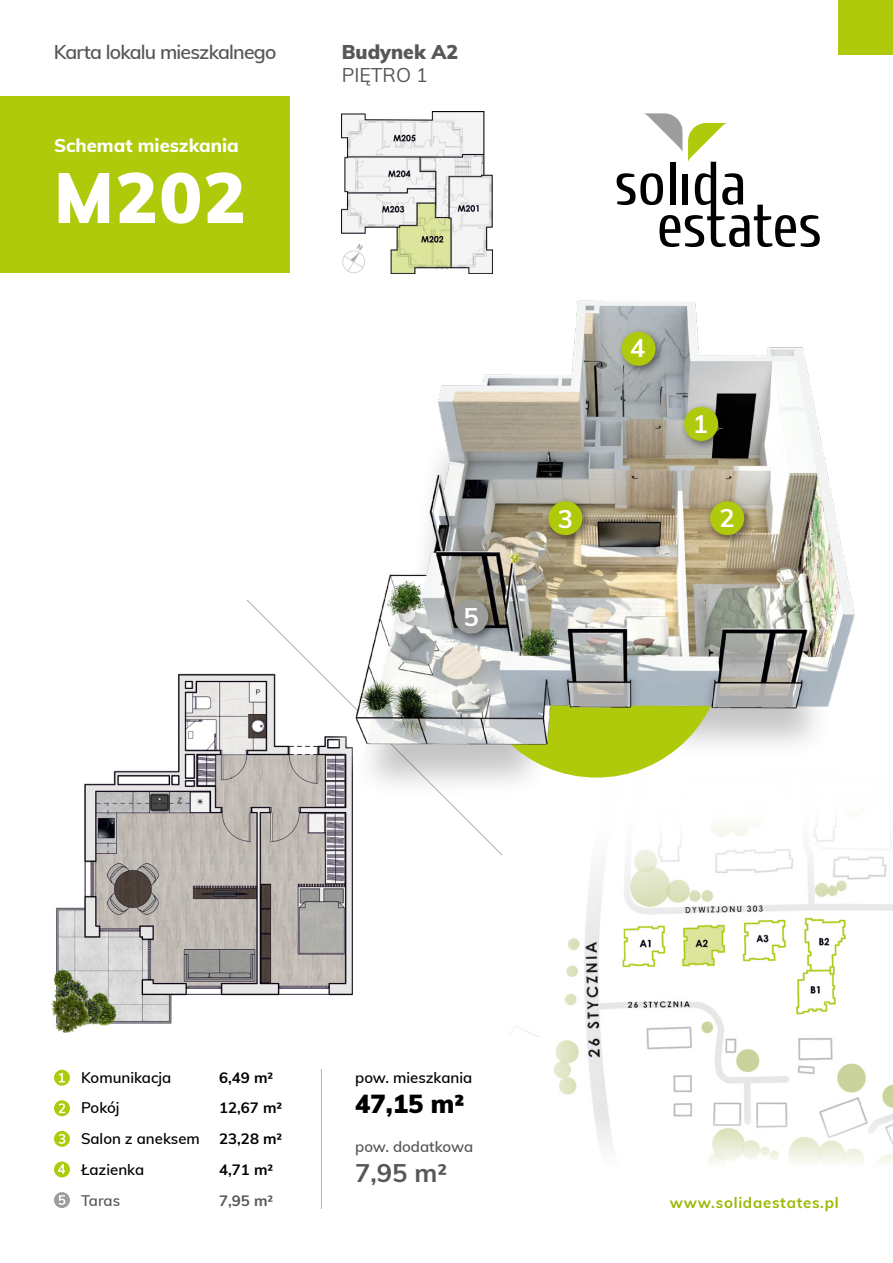
<style>
.page{position:relative;width:893px;height:1263px;background:#fff}
.page>*{position:absolute;margin:0;border:0;box-sizing:border-box;transform-origin:0 0}
.t1{font:900 70.35px "Muli";color:#fff}
.t2{font:900 25.5px "Muli";color:#000}
.t3{font:700 25.5px "Muli";color:#575756}
.t4{font:700 25.5px "Muli";color:#fff}
.t5{font:600 19.5px "Muli";letter-spacing:-.04em;color:#575756}
.t6{font:900 19.5px "Muli";color:#575756}
.t7{font:19.5px "Muli";color:#575756}
.t8{font:800 18.45px "Muli";color:#fff}
.t9{font:600 15px/30.8px "Muli";color:#000}
.t10{font:700 15px/30.8px "Muli";color:#000}
.t11{font:700 15px "Muli";letter-spacing:.05em;color:#9bb800}
.t12{font:600 15px "Muli";color:#575756}
.t13{font:700 15px "Muli";color:#575756}
</style>
<div class="page">
<img style="left:521px;top:815px;width:372px;height:306px">
<svg style="left:246px;top:599px;width:257px;height:257px"></svg>
<img style="left:51px;top:664px;width:302px;height:369px">
<div style="left:351px;top:416px;width:482px;height:383px;background:#000;opacity:.23"></div>
<img style="left:316px;top:300px;width:539px;height:469px">
<svg style="left:54px;top:1070px;width:16px;height:16px"></svg>
<svg style="left:59px;top:1073px;width:6px;height:9px"></svg>
<svg style="left:54px;top:1100px;width:16px;height:16px"></svg>
<svg style="left:59px;top:1103px;width:6px;height:10px"></svg>
<svg style="left:54px;top:1131px;width:16px;height:16px"></svg>
<svg style="left:59px;top:1134px;width:6px;height:10px"></svg>
<svg style="left:54px;top:1161px;width:16px;height:16px"></svg>
<svg style="left:58px;top:1164px;width:7px;height:10px"></svg>
<div style="left:54px;top:1192px;width:16px;height:16px;background:#9d9d9c;border-radius:50%"></div>
<svg style="left:59px;top:1195px;width:6px;height:10px"></svg>
<hr style="left:321px;top:1069px;width:1px;height:140px;background:#b3b2b2">
<div style="left:0;top:96px;width:289px;height:177px;background:#afca0b"></div>
<svg style="left:617px;top:113px;width:203px;height:134px"></svg>
<div style="left:839px;top:0;width:54px;height:54px;background:#afca0b"></div>
<div style="left:679px;top:402px;width:50px;height:50px;background:#000;opacity:.5"></div>
<div style="left:684px;top:407px;width:34px;height:34px;background:#afca0b;border-radius:50%"></div>
<div style="left:616px;top:327px;width:50px;height:49px;background:#000;opacity:.5"></div>
<div style="left:621px;top:332px;width:35px;height:34px;background:#afca0b;border-radius:50%"></div>
<div style="left:705px;top:496px;width:50px;height:50px;background:#000;opacity:.5"></div>
<div style="left:710px;top:501px;width:34px;height:34px;background:#afca0b;border-radius:50%"></div>
<div style="left:543px;top:496px;width:50px;height:50px;background:#000;opacity:.5"></div>
<div style="left:548px;top:501px;width:34px;height:34px;background:#afca0b;border-radius:50%"></div>
<div style="left:449px;top:594px;width:50px;height:50px;background:#000;opacity:.5"></div>
<div style="left:454px;top:600px;width:34px;height:34px;background:#9d9d9c;border-radius:50%"></div>
<img style="left:342px;top:112px;width:150px;height:161px">
<h3 class="t5" style="left:54px;top:38px;width:224px">Karta lokalu mieszkalnego</h3>
<p class="t8" style="left:54px;top:132px;width:186px">Schemat mieszkania</p>
<h1 class="t1" style="left:54px;top:146px;width:193px">M202</h1>
<h3 class="t6" style="left:342px;top:38px;width:118px">Budynek A2</h3>
<h3 class="t7" style="left:342px;top:61px;width:87px">PIĘTRO 1</h3>
<h2 class="t4" style="left:464px;top:598px;width:17px">5</h2>
<h2 class="t4" style="left:630px;top:329px;width:17px">4</h2>
<h2 class="t4" style="left:693px;top:405px;width:17px">1</h2>
<h2 class="t4" style="left:558px;top:500px;width:17px">3</h2>
<h2 class="t4" style="left:719px;top:499px;width:17px">2</h2>
<p class="t9" style="left:81px;top:1061px;width:120px">Komunikacja<br>Pokój<br>Salon z aneksem<br>Łazienka</p>
<p class="t12" style="left:81px;top:1189px;width:41px">Taras</p>
<p class="t10" style="left:219px;top:1061px;width:65px">6,49 m²<br>12,67 m²<br>23,28 m²<br>4,71 m²</p>
<p class="t13" style="left:219px;top:1189px;width:56px">7,95 m²</p>
<p class="t9" style="left:355px;top:1061px;width:119px">pow. mieszkania</p>
<h2 class="t2" style="left:355px;top:1085px;width:110px">47,15 m²</h2>
<p class="t12" style="left:355px;top:1135px;width:120px">pow. dodatkowa</p>
<h2 class="t3" style="left:355px;top:1154px;width:93px">7,95 m²</h2>
<p class="t11" style="left:670px;top:1192px;width:170px">www.solidaestates.pl</p>
</div>
